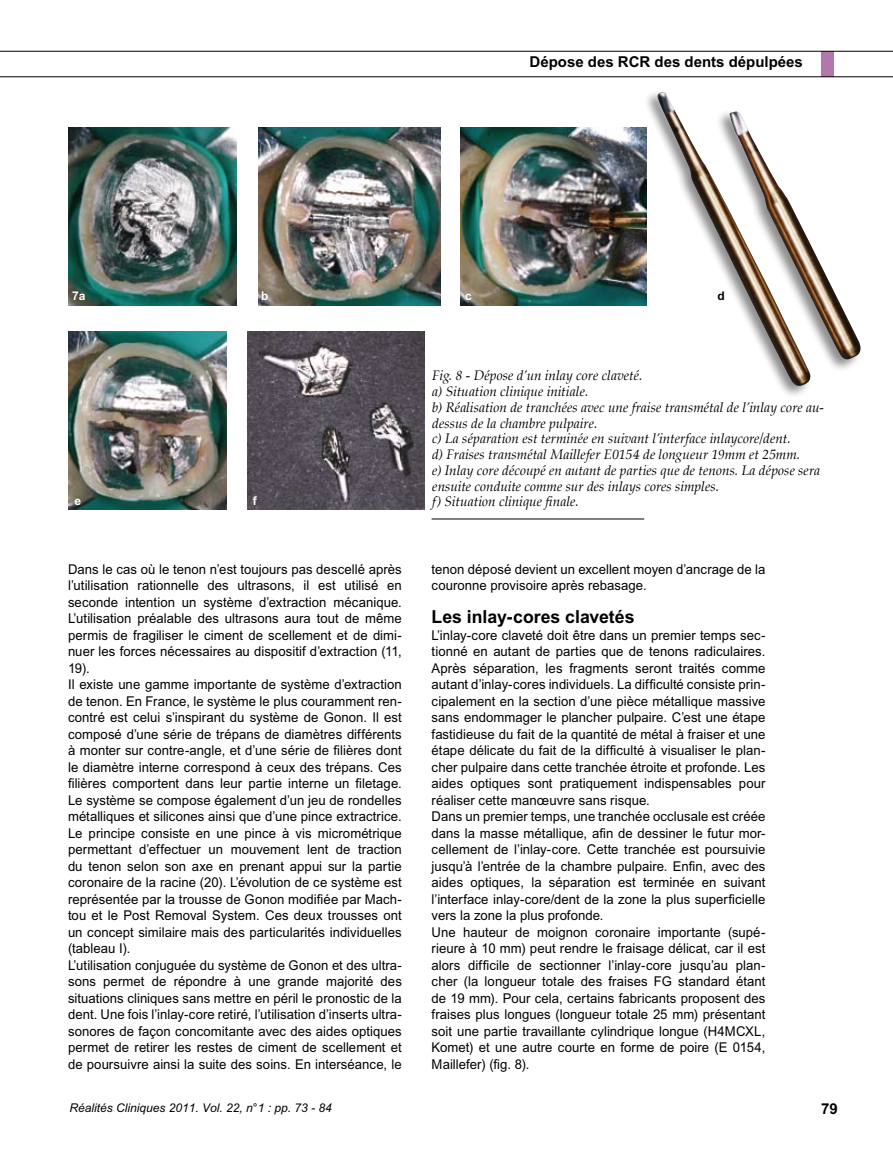
<style>
.page{position:relative;width:893px;height:1149px;background:#fff}
.page>*{position:absolute;margin:0;border:0;box-sizing:border-box;transform-origin:0 0}
.t1{font:700 18px "M Arial";color:#000}
.t2{font:700 15px "M Arial";color:#000}
.t3{font:13.5px/16.5px "M Arial";letter-spacing:.005em;color:#000}
.t4{font:italic 13.5px/15.8px "Palatino";letter-spacing:.005em;color:#000}
.t5{font:italic 12px "M Arial";color:#000}
.t6{font:700 12px "M Arial";color:#fff}
.t7{font:700 12px "M Arial";color:#000}
</style>
<div class="page">
<div style="left:821px;top:51px;width:12px;height:26px;background:#b278ad"></div>
<hr style="left:0;top:51px;width:893px;height:1px;background:#000">
<hr style="left:0;top:76px;width:893px;height:1px;background:#000">
<img style="left:68px;top:128px;width:168px;height:177px">
<div style="left:642px;top:89px;width:169px;height:309px;background:#000;opacity:.44"></div>
<img style="left:657px;top:92px;width:154px;height:295px">
<div style="left:714px;top:108px;width:147px;height:264px;background:#000;opacity:.44"></div>
<img style="left:729px;top:111px;width:132px;height:251px">
<img style="left:258px;top:128px;width:182px;height:177px">
<img style="left:68px;top:332px;width:159px;height:177px">
<img style="left:460px;top:128px;width:186px;height:177px">
<img style="left:248px;top:332px;width:176px;height:177px">
<hr style="left:432px;top:518px;width:212px;height:1px;background:#000">
<p class="t2" style="left:529px;top:53px;width:275px">Dépose des RCR des dents dépulpées</p>
<p class="t6" style="left:72px;top:289px;width:15px">7a</p>
<p class="t6" style="left:261px;top:289px;width:9px">b</p>
<p class="t6" style="left:465px;top:289px;width:8px">c</p>
<p class="t7" style="left:717px;top:289px;width:9px">d</p>
<p class="t6" style="left:74px;top:493px;width:8px">e</p>
<p class="t6" style="left:253px;top:493px;width:5px">f</p>
<p class="t3" style="left:68px;top:560px;width:335px">Dans le cas où le tenon n’est toujours pas descellé après l’utilisation rationnelle des ultrasons, il est utilisé en seconde intention un système d’extraction mécanique.<br>L’utilisation préalable des ultrasons aura tout de même permis de fragiliser le ciment de scellement et de dimi&shy;nuer les forces nécessaires au dispositif d’extraction (11, 19).<br>Il existe une gamme importante de système d’extraction de tenon. En France, le système le plus couramment ren&shy;contré est celui s’inspirant du système de Gonon. Il est composé d’une série de trépans de diamètres différents à monter sur contre-angle, et d’une série de filières dont le diamètre interne correspond à ceux des trépans. Ces filières comportent dans leur partie interne un filetage.<br>Le système se compose également d’un jeu de rondelles métalliques et silicones ainsi que d’une pince extractrice.<br>Le principe consiste en une pince à vis micrométrique permettant d’effectuer un mouvement lent de traction du tenon selon son axe en prenant appui sur la partie coronaire de la racine (20). L’évolution de ce système est représentée par la trousse de Gonon modifiée par Mach&shy;tou et le Post Removal System. Ces deux trousses ont un concept similaire mais des particularités individuelles (tableau I).<br>L’utilisation conjuguée du système de Gonon et des ultra&shy;sons permet de répondre à une grande majorité des situations cliniques sans mettre en péril le pronostic de la dent. Une fois l’inlay-core retiré, l’utilisation d’inserts ultra&shy;sonores de façon concomitante avec des aides optiques permet de retirer les restes de ciment de scellement et de poursuivre ainsi la suite des soins. En interséance, le</p>
<p class="t4" style="left:432px;top:368px;width:393px">Fig. 8 - Dépose d’un inlay core claveté.<br>a) Situation clinique initiale.<br>b) Réalisation de tranchées avec une fraise transmétal de l’inlay core au&shy;dessus de la chambre pulpaire.<br>c) La séparation est terminée en suivant l’interface inlaycore/dent.<br>d) Fraises transmétal Maillefer E0154 de longueur 19mm et 25mm.<br>e) Inlay core découpé en autant de parties que de tenons. La dépose sera ensuite conduite comme sur des inlays cores simples.<br>f) Situation clinique finale.</p>
<p class="t3" style="left:432px;top:560px;width:335px">tenon déposé devient un excellent moyen d’ancrage de la couronne provisoire après rebasage.</p>
<h1 class="t1" style="left:432px;top:606px;width:204px">Les inlay-cores clavetés</h1>
<p class="t3" style="left:432px;top:626px;width:335px">L’inlay-core claveté doit être dans un premier temps sec&shy;tionné en autant de parties que de tenons radiculaires.<br>Après séparation, les fragments seront traités comme autant d’inlay-cores individuels. La difficulté consiste prin&shy;cipalement en la section d’une pièce métallique massive sans endommager le plancher pulpaire. C’est une étape fastidieuse du fait de la quantité de métal à fraiser et une étape délicate du fait de la difficulté à visualiser le plan&shy;cher pulpaire dans cette tranchée étroite et profonde. Les aides optiques sont pratiquement indispensables pour réaliser cette manœuvre sans risque.<br>Dans un premier temps, une tranchée occlusale est créée dans la masse métallique, afin de dessiner le futur mor&shy;cellement de l’inlay-core. Cette tranchée est poursuivie jusqu’à l’entrée de la chambre pulpaire. Enfin, avec des aides optiques, la séparation est terminée en suivant l’interface inlay-core/dent de la zone la plus superficielle vers la zone la plus profonde.<br>Une hauteur de moignon coronaire importante (supé&shy;rieure à 10 mm) peut rendre le fraisage délicat, car il est alors difficile de sectionner l’inlay-core jusqu’au plan&shy;cher (la longueur totale des fraises FG standard étant de 19 mm). Pour cela, certains fabricants proposent des fraises plus longues (longueur totale 25 mm) présentant soit une partie travaillante cylindrique longue (H4MCXL, Komet) et une autre courte en forme de poire (E 0154, Maillefer) (fig. 8).</p>
<p class="t5" style="left:69px;top:1100px;width:264px">Réalités Cliniques 2011. Vol. 22, n°1 : pp. 73 - 84</p>
<p class="t2" style="left:821px;top:1099px;width:18px">79</p>
</div>
